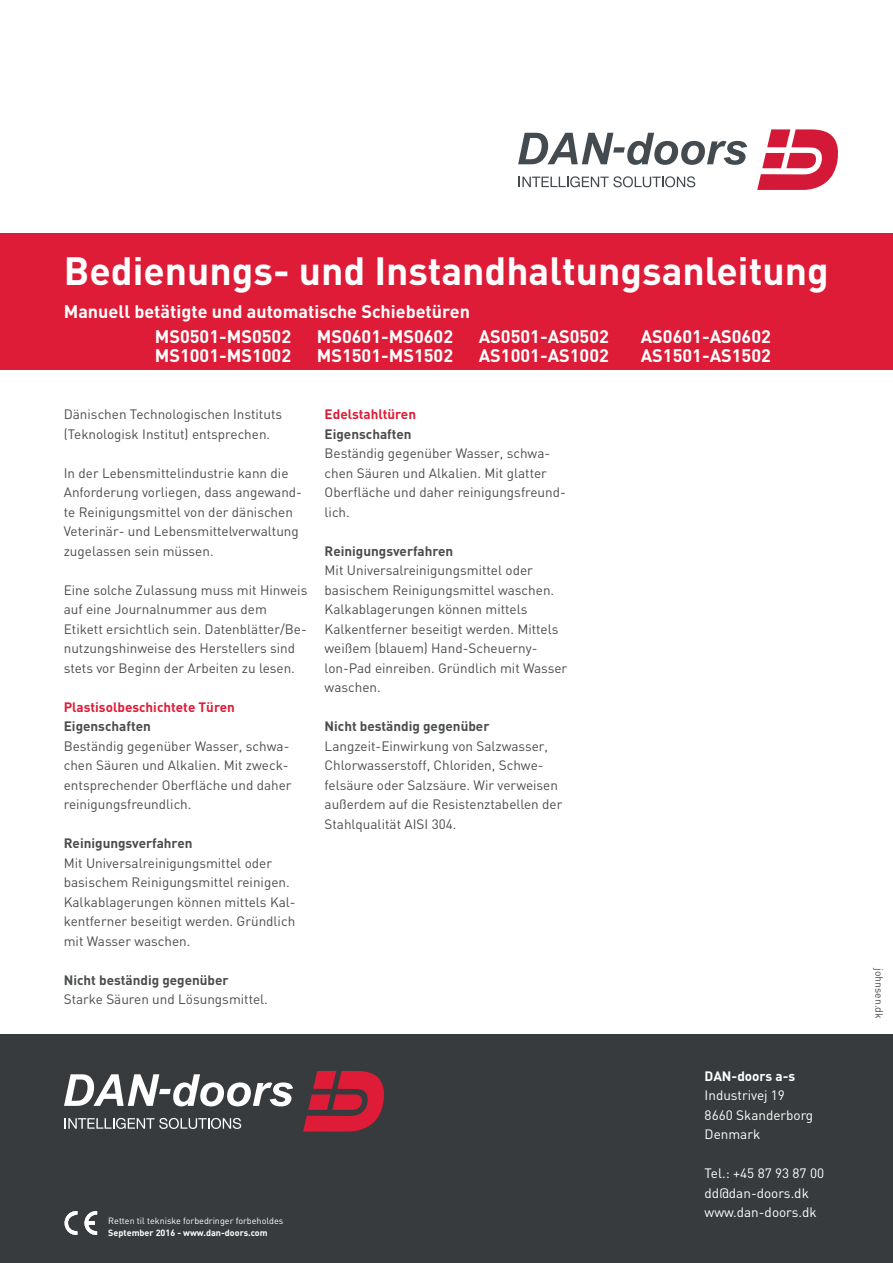
<style>
.page{position:relative;width:893px;height:1263px;background:#fff}
.page>*{position:absolute;margin:0;border:0;box-sizing:border-box;transform-origin:0 0}
.t1{font:700 39px "DIN";color:#fff}
.t2{font:700 18px/24.6px "DIN";color:#fff}
.t3{font:13.5px/19.5px "DIN";color:#4a4c4e}
.t4{font:700 13.5px "DIN";color:#4a4c4e}
.t5{font:13.5px/19.5px "DIN";color:#fff}
.t6{font:700 13.5px "DIN";color:#de1c37}
.t7{font:700 13.5px "DIN";color:#fff}
.t8{font:10.5px "DIN";color:#4a4c4e}
.t9{font:9px "DIN";color:#fff}
.t10{font:700 9px "DIN";color:#fff}
</style>
<div class="page">
<div style="left:0;top:234px;width:893px;height:136px;background:#de1c37"></div>
<svg style="left:757px;top:129px;width:81px;height:61px"></svg>
<svg style="left:518px;top:133px;width:229px;height:32px"></svg>
<svg style="left:519px;top:176px;width:176px;height:11px"></svg>
<div style="left:0;top:1034px;width:893px;height:229px;background:#383b3d"></div>
<svg style="left:303px;top:1071px;width:81px;height:60px"></svg>
<svg style="left:64px;top:1074px;width:229px;height:32px"></svg>
<svg style="left:65px;top:1118px;width:176px;height:11px"></svg>
<svg style="left:64px;top:1211px;width:33px;height:24px"></svg>
<h1 class="t1" style="left:64px;top:245px;width:766px">Bedienungs- und Instandhaltungsanleitung</h1>
<h2 class="t2" style="left:155px;top:298px;width:317px;text-indent:-91px">Manuell betätigte und automatische Schiebetüren<br>MS0501-MS0502</h2>
<h2 class="t2" style="left:317px;top:323px;width:138px">MS0601-MS0602</h2>
<h2 class="t2" style="left:479px;top:323px;width:132px">AS0501-AS0502</h2>
<h2 class="t2" style="left:641px;top:323px;width:132px">AS0601-AS0602</h2>
<h2 class="t2" style="left:155px;top:342px;width:138px">MS1001-MS1002</h2>
<h2 class="t2" style="left:317px;top:342px;width:138px">MS1501-MS1502</h2>
<h2 class="t2" style="left:479px;top:342px;width:132px">AS1001-AS1002</h2>
<h2 class="t2" style="left:641px;top:342px;width:132px">AS1501-AS1502</h2>
<p class="t3" style="left:64px;top:404px;width:220px">Dänischen Technologischen Instituts (Teknologisk Institut) entsprechen.</p>
<p class="t3" style="left:64px;top:463px;width:240px">In der Lebensmittelindustrie kann die Anforderung vorliegen, dass angewand&shy;te Reinigungsmittel von der dänischen Veterinär- und Lebensmittelverwaltung zugelassen sein müssen.</p>
<p class="t3" style="left:64px;top:580px;width:245px">Eine solche Zulassung muss mit Hinweis auf eine Journalnummer aus dem Etikett ersichtlich sein. Datenblätter/Be&shy;nutzungshinweise des Herstellers sind stets vor Beginn der Arbeiten zu lesen.</p>
<p class="t6" style="left:64px;top:698px;width:173px">Plastisolbeschichtete Türen</p>
<p class="t4" style="left:64px;top:717px;width:89px">Eigenschaften</p>
<p class="t3" style="left:64px;top:736px;width:229px">Beständig gegenüber Wasser, schwa&shy;chen Säuren und Alkalien. Mit zweck&shy;entsprechender Oberfläche und daher reinigungsfreundlich.</p>
<p class="t4" style="left:64px;top:834px;width:130px">Reinigungsverfahren</p>
<p class="t3" style="left:64px;top:853px;width:233px">Mit Universalreinigungsmittel oder basischem Reinigungsmittel reinigen.<br>Kalkablagerungen können mittels Kal&shy;kentferner beseitigt werden. Gründlich mit Wasser waschen.</p>
<p class="t4" style="left:64px;top:971px;width:166px">Nicht beständig gegenüber</p>
<p class="t3" style="left:64px;top:989px;width:206px">Starke Säuren und Lösungsmittel.</p>
<p class="t6" style="left:325px;top:406px;width:93px">Edelstahltüren</p>
<p class="t4" style="left:325px;top:425px;width:89px">Eigenschaften</p>
<p class="t3" style="left:325px;top:443px;width:243px">Beständig gegenüber Wasser, schwa&shy;chen Säuren und Alkalien. Mit glatter<br>Oberfläche und daher reinigungsfreund&shy;lich.</p>
<p class="t4" style="left:325px;top:542px;width:130px">Reinigungsverfahren</p>
<p class="t3" style="left:325px;top:560px;width:244px">Mit Universalreinigungsmittel oder basischem Reinigungsmittel waschen.<br>Kalkablagerungen können mittels Kalkentferner beseitigt werden. Mittels weißem (blauem) Hand-Scheuerny&shy;lon-Pad einreiben. Gründlich mit Wasser waschen.</p>
<p class="t4" style="left:325px;top:718px;width:166px">Nicht beständig gegenüber</p>
<p class="t3" style="left:325px;top:736px;width:239px">Langzeit-Einwirkung von Salzwasser, Chlorwasserstoff, Chloriden, Schwe&shy;felsäure oder Salzsäure. Wir verweisen außerdem auf die Resistenztabellen der Stahlqualität AISI 304.</p>
<p class="t9" style="left:108px;top:1215px;width:176px">Retten til tekniske forbedringer forbeholdes</p>
<p class="t10" style="left:108px;top:1226px;width:161px">September 2016 - www.dan-doors.com</p>
<p class="t7" style="left:705px;top:1067px;width:92px">DAN-doors a-s</p>
<p class="t5" style="left:705px;top:1085px;width:110px">Industrivej 19<br>8660 Skanderborg<br>Denmark</p>
<p class="t5" style="left:705px;top:1163px;width:121px">Tel.: +45 87 93 87 00 dd@dan-doors.dk www.dan-doors.dk</p>
<p class="t8" style="left:886px;top:968px;width:52px;rotate:90deg">johnsen.dk</p>
</div>
